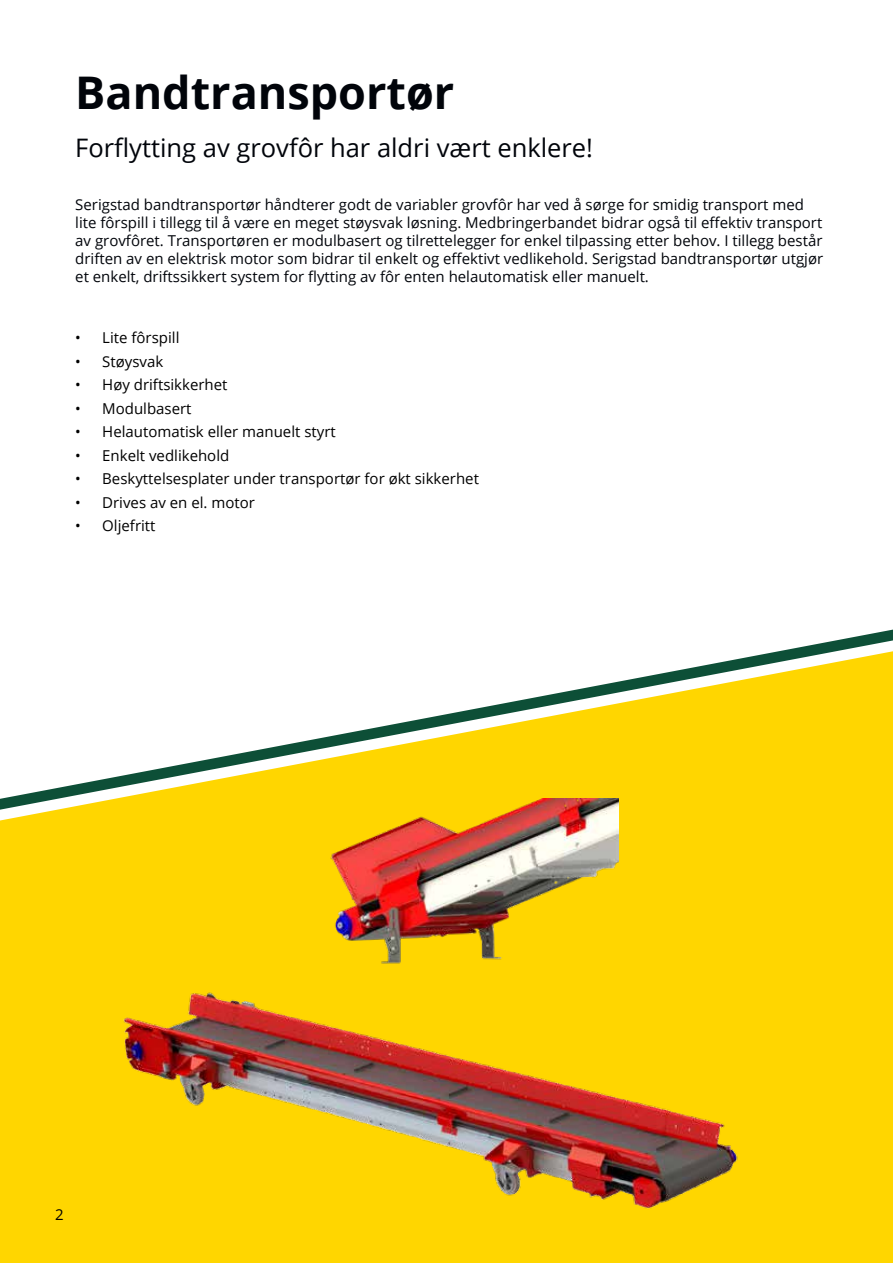
<style>
.page{position:relative;width:893px;height:1263px;background:#fff}
.page>*{position:absolute;margin:0;border:0;box-sizing:border-box;transform-origin:0 0}
.t1{font:700 45px "Open Sans";color:#01040a}
.t2{font:25.5px "Open Sans";color:#01040a}
.t3{font:15px/18px "Open Sans";color:#01040a}
.t4{font:15px "Open Sans";color:#000}
</style>
<div class="page">
<svg style="left:0;top:651px;width:893px;height:612px;fill:#ffd600"></svg>
<img style="left:113px;top:989px;width:634px;height:232px">
<img style="left:323px;top:798px;width:296px;height:169px">
<h1 class="t1" style="left:75px;top:61px;width:381px">Bandtransportør</h1>
<h2 class="t2" style="left:75px;top:130px;width:519px">Forflytting av grovfôr har aldri vært enklere!</h2>
<p class="t3" style="left:75px;top:195px;width:749px">Serigstad bandtransportør håndterer godt de variabler grovfôr har ved å sørge for smidig transport med lite fôrspill i tillegg til å være en meget støysvak løsning. Medbringerbandet bidrar også til effektiv transport av grovfôret. Transportøren er modulbasert og tilrettelegger for enkel tilpassing etter behov. I tillegg består driften av en elektrisk motor som bidrar til enkelt og effektivt vedlikehold. Serigstad bandtransportør utgjør et enkelt, driftssikkert system for flytting av fôr enten helautomatisk eller manuelt.</p>
<p class="t4" style="left:75px;top:327px;width:106px">• Lite fôrspill</p>
<p class="t4" style="left:75px;top:351px;width:90px">• Støysvak</p>
<p class="t4" style="left:75px;top:374px;width:154px">• Høy driftsikkerhet</p>
<p class="t4" style="left:75px;top:398px;width:118px">• Modulbasert</p>
<p class="t4" style="left:75px;top:421px;width:262px">• Helautomatisk eller manuelt styrt</p>
<p class="t4" style="left:75px;top:445px;width:156px">• Enkelt vedlikehold</p>
<p class="t4" style="left:75px;top:468px;width:405px">• Beskyttelsesplater under transportør for økt sikkerhet</p>
<p class="t4" style="left:75px;top:492px;width:181px">• Drives av en el. motor</p>
<p class="t4" style="left:75px;top:515px;width:82px">• Oljefritt</p>
<p class="t4" style="left:55px;top:1205px;width:10px">2</p>
</div>
